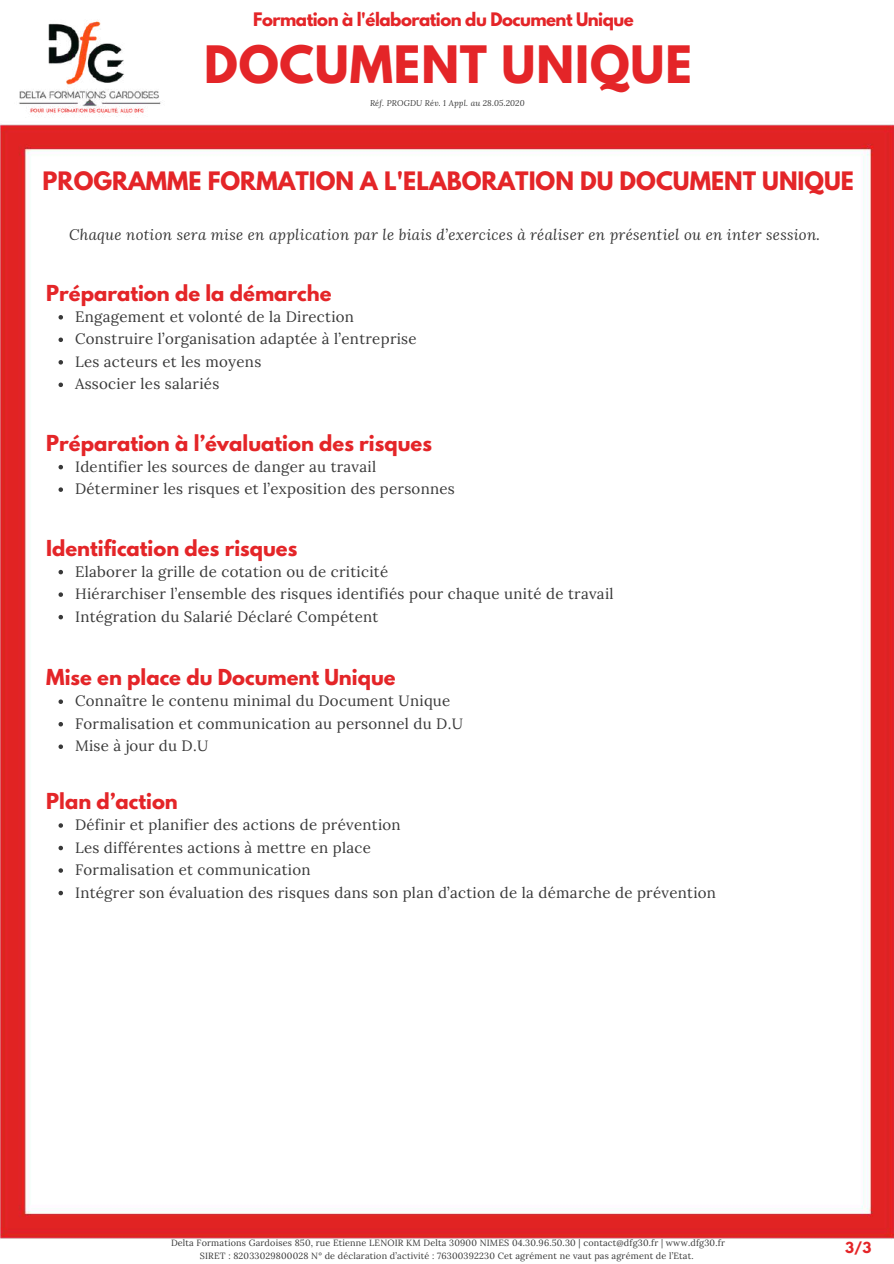
<style>
.page{position:relative;width:894px;height:1264px;background:#fff}
.page>*{position:absolute;margin:0;border:0;box-sizing:border-box;transform-origin:0 0}
.t1{font:700 45.6px "League Spartan";letter-spacing:.02em;color:#e42528}
.t2{font:700 22.5px "League Spartan";color:#e42528}
.t3{font:700 19.5px "League Spartan";color:#e42528}
.t4{font:700 16.5px "League Spartan";letter-spacing:-.03em;color:#e42528}
.t5{font:15px/22.5px "Lora";letter-spacing:.02em;color:#383838}
.t6{font:italic 15px "Lora";letter-spacing:.02em;color:#383838}
.t7{font:700 13.5px "League Spartan";color:#e42528}
.t8{font:9px/13.5px "Lora";letter-spacing:.02em;color:#383838;text-align:center}
.t9{font:italic 8.25px "Lora";letter-spacing:.02em;color:#383838}
</style>
<div class="page">
<img style="left:0;top:124px;width:893px;height:1115px">
<svg style="left:58px;top:315px;width:5px;height:4px"></svg>
<svg style="left:58px;top:337px;width:5px;height:5px"></svg>
<svg style="left:58px;top:360px;width:5px;height:4px"></svg>
<svg style="left:58px;top:382px;width:5px;height:5px"></svg>
<svg style="left:58px;top:465px;width:5px;height:4px"></svg>
<svg style="left:58px;top:487px;width:5px;height:5px"></svg>
<svg style="left:58px;top:570px;width:5px;height:4px"></svg>
<svg style="left:58px;top:592px;width:5px;height:5px"></svg>
<svg style="left:58px;top:615px;width:5px;height:4px"></svg>
<svg style="left:58px;top:699px;width:5px;height:5px"></svg>
<svg style="left:58px;top:722px;width:5px;height:4px"></svg>
<svg style="left:58px;top:744px;width:5px;height:5px"></svg>
<svg style="left:58px;top:823px;width:5px;height:4px"></svg>
<svg style="left:58px;top:845px;width:5px;height:5px"></svg>
<svg style="left:58px;top:868px;width:5px;height:4px"></svg>
<svg style="left:58px;top:890px;width:5px;height:5px"></svg>
<img style="left:19px;top:20px;width:142px;height:97px">
<p class="t4" style="left:253px;top:11px;width:382px">Formation à l'élaboration du Document Unique</p>
<h1 class="t1" style="left:204px;top:42px;width:489px">DOCUMENT UNIQUE</h1>
<p class="t9" style="left:370px;top:97px;width:156px">Réf. PROGDU Rév. 1 Appl. au 28.05.2020</p>
<h2 class="t2" style="left:43px;top:170px;width:812px">PROGRAMME FORMATION A L'ELABORATION DU DOCUMENT UNIQUE</h2>
<p class="t6" style="left:69px;top:224px;width:752px">Chaque notion sera mise en application par le biais d’exercices à réaliser en présentiel ou en inter session.</p>
<h3 class="t3" style="left:46px;top:283px;width:287px">Préparation de la démarche</h3>
<p class="t5" style="left:75px;top:305px;width:343px">Engagement et volonté de la Direction Construire l’organisation adaptée à l’entreprise Les acteurs et les moyens<br>Associer les salariés</p>
<h3 class="t3" style="left:46px;top:433px;width:387px">Préparation à l’évaluation des risques</h3>
<p class="t5" style="left:75px;top:455px;width:381px">Identifier les sources de danger au travail<br>Déterminer les risques et l’exposition des personnes</p>
<h3 class="t3" style="left:46px;top:538px;width:252px">Identification des risques</h3>
<p class="t5" style="left:75px;top:560px;width:540px">Elaborer la grille de cotation ou de criticité<br>Hiérarchiser l’ensemble des risques identifiés pour chaque unité de travail<br>Intégration du Salarié Déclaré Compétent</p>
<h3 class="t3" style="left:46px;top:667px;width:351px">Mise en place du Document Unique</h3>
<p class="t5" style="left:75px;top:689px;width:389px">Connaître le contenu minimal du Document Unique<br>Formalisation et communication au personnel du D.U<br>Mise à jour du D.U</p>
<h3 class="t3" style="left:46px;top:791px;width:133px">Plan d’action</h3>
<p class="t5" style="left:75px;top:813px;width:642px">Définir et planifier des actions de prévention<br>Les différentes actions à mettre en place<br>Formalisation et communication<br>Intégrer son évaluation des risques dans son plan d’action de la démarche de prévention</p>
<p class="t8" style="left:171px;top:1235px;width:555px">Delta Formations Gardoises 850, rue Etienne LENOIR KM Delta 30900 NIMES 04.30.96.50.30 | contact@dfg30.fr | www.dfg30.fr<br>SIRET : 82033029800028 N° de déclaration d’activité : 76300392230 Cet agrément ne vaut pas agrément de l’Etat.</p>
<p class="t7" style="left:845px;top:1240px;width:28px">3/3</p>
</div>
